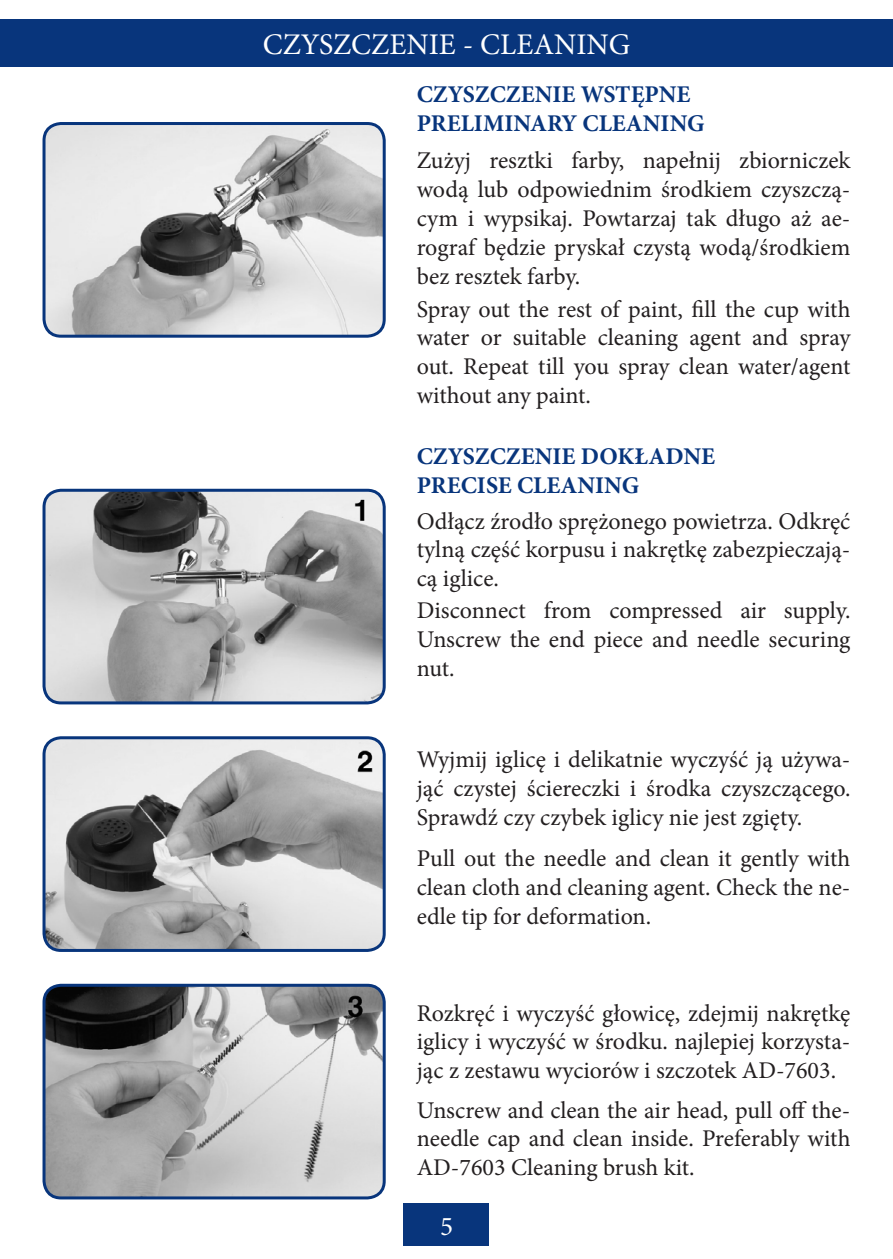
<style>
.page{position:relative;width:893px;height:1259px;background:#fff}
.page>*{position:absolute;margin:0;border:0;box-sizing:border-box;transform-origin:0 0}
.t1{font:30px "Minion Pro";color:#fff}
.t2{font:27px "Minion Pro";color:#fff}
.t3{font:24px/28.8px "Minion Pro";color:#231f20;text-align:justify}
.t4{font:700 24px "Minion Pro";color:#08357c}
</style>
<div class="page">
<div style="left:0;top:19px;width:893px;height:47px;background:#08357c"></div>
<div style="left:404px;top:1203px;width:85px;height:43px;background:#08357c"></div>
<img style="left:44px;top:125px;width:338px;height:210px">
<div style="left:43px;top:122px;width:343px;height:216px;border:3px solid #08357c;border-radius:17px"></div>
<img style="left:44px;top:490px;width:339px;height:213px">
<div style="left:43px;top:489px;width:343px;height:215px;border:3px solid #08357c;border-radius:17px"></div>
<img style="left:44px;top:739px;width:338px;height:211px">
<div style="left:43px;top:736px;width:343px;height:216px;border:3px solid #08357c;border-radius:17px"></div>
<img style="left:44px;top:987px;width:339px;height:211px">
<div style="left:43px;top:983px;width:343px;height:216px;border:3px solid #08357c;border-radius:17px"></div>
<p class="t1" style="left:263px;top:24px;width:369px">CZYSZCZENIE - CLEANING</p>
<p class="t4" style="left:417px;top:77px;width:275px">CZYSZCZENIE WSTĘPNE</p>
<p class="t4" style="left:417px;top:106px;width:289px">PRELIMINARY CLEANING</p>
<p class="t3" style="left:417px;top:146px;width:435px">Zużyj resztki farby, napełnij zbiorniczek wodą lub odpowiednim środkiem czyszczą&shy;cym i wypsikaj. Powtarzaj tak długo aż ae&shy;rograf będzie pryskał czystą wodą/środkiem bez resztek farby.</p>
<p class="t3" style="left:417px;top:295px;width:435px">Spray out the rest of paint, fill the cup with water or suitable cleaning agent and spray out. Repeat till you spray clean water/agent without any paint.</p>
<p class="t4" style="left:417px;top:439px;width:300px">CZYSZCZENIE DOKŁADNE</p>
<p class="t4" style="left:417px;top:468px;width:224px">PRECISE CLEANING</p>
<p class="t3" style="left:417px;top:506px;width:435px">Odłącz źrodło sprężonego powietrza. Odkręć tylną część korpusu i nakrętkę zabezpieczają&shy;cą iglice.</p>
<p class="t3" style="left:417px;top:596px;width:435px">Disconnect from compressed air supply.<br>Unscrew the end piece and needle securing nut.</p>
<p class="t3" style="left:417px;top:745px;width:435px">Wyjmij iglicę i delikatnie wyczyść ją używa&shy;jąć czystej ściereczki i środka czyszczącego.<br>Sprawdź czy czybek iglicy nie jest zgięty.</p>
<p class="t3" style="left:417px;top:844px;width:435px">Pull out the needle and clean it gently with clean cloth and cleaning agent. Check the ne&shy;edle tip for deformation.</p>
<p class="t3" style="left:417px;top:998px;width:435px">Rozkręć i wyczyść głowicę, zdejmij nakrętkę iglicy i wyczyść w środku. najlepiej korzysta&shy;jąc z zestawu wyciorów i szczotek AD-7603.</p>
<p class="t3" style="left:417px;top:1095px;width:435px">Unscrew and clean the air head, pull off the&shy;needle cap and clean inside. Preferably with AD-7603 Cleaning brush kit.</p>
<p class="t2" style="left:440px;top:1208px;width:14px">5</p>
</div>
